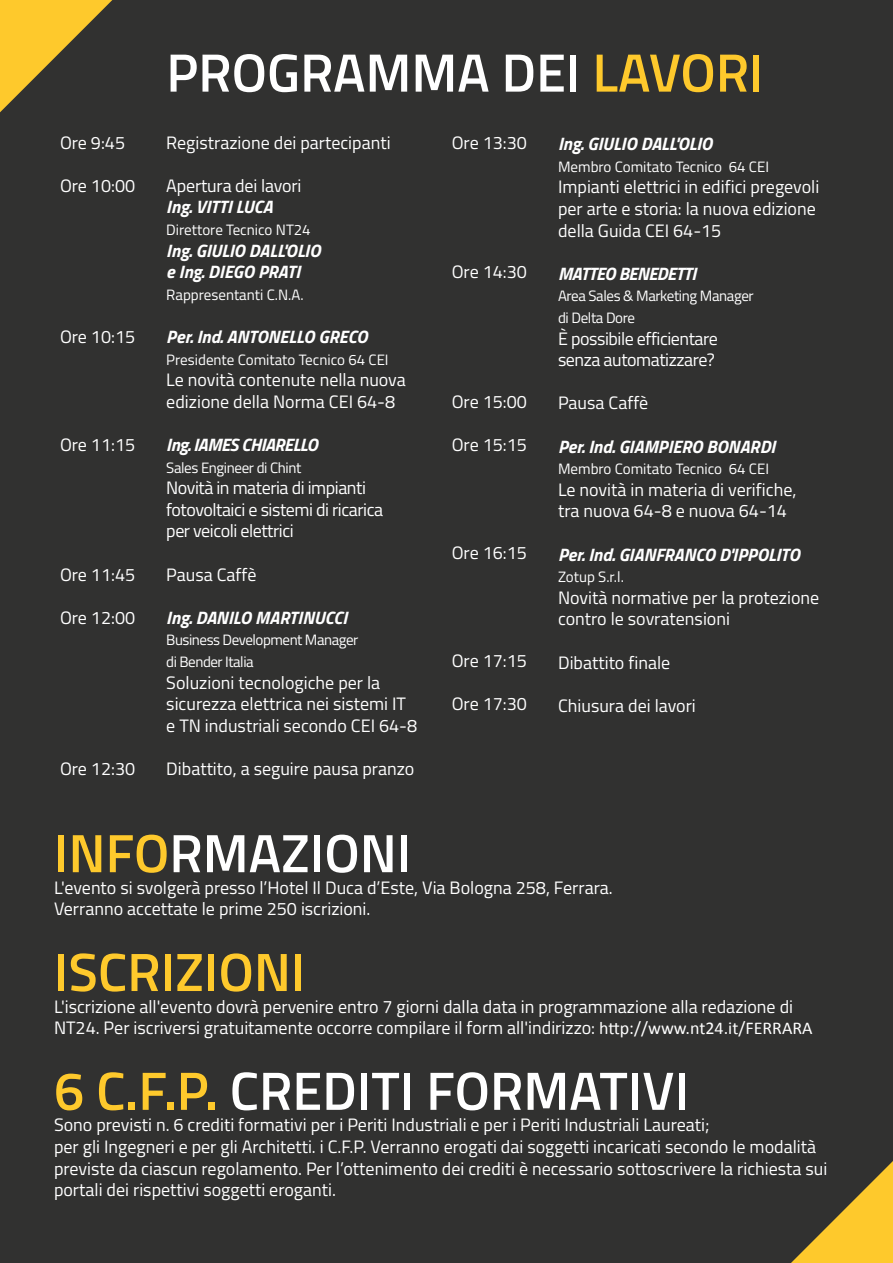
<style>
.page{position:relative;width:893px;height:1263px;background:#313130}
.page>*{position:absolute;margin:0;border:0;box-sizing:border-box;transform-origin:0 0}
.t1{font:600 54px "Titillium Web";color:#fff}
.t2{font:600 54px "Titillium Web";color:#fec92c}
.t3{font:18px/21.6px "Titillium Web";color:#fff}
.t4{font:italic 700 18px/21.6px "Titillium Web";color:#fff}
.t5{font:18px/21.6px "Titillium Web";letter-spacing:-.025em;color:#fff}
.t6{font:italic 700 18px "Titillium Web";letter-spacing:-.025em;color:#fff}
.t7{font:15px/21.6px "Titillium Web";letter-spacing:-.01em;color:#fff}
.t8{font:15px "Titillium Web";letter-spacing:-.03em;color:#fff}
.s1{color:#fec92c}
.s2{font-family:"Calibri"}
</style>
<div class="page">
<svg style="left:0;top:0;width:112px;height:112px"></svg>
<svg style="left:791px;top:1161px;width:102px;height:102px"></svg>
<p class="t3" style="left:60px;top:131px;width:67px">Ore 9:45</p>
<p class="t3" style="left:60px;top:174px;width:77px">Ore 10:00</p>
<p class="t3" style="left:60px;top:325px;width:77px">Ore 10:15</p>
<p class="t3" style="left:60px;top:433px;width:77px">Ore 11:15</p>
<p class="t3" style="left:60px;top:563px;width:77px">Ore 11:45</p>
<p class="t3" style="left:60px;top:606px;width:77px">Ore 12:00</p>
<p class="t3" style="left:60px;top:757px;width:77px">Ore 12:30</p>
<p class="t1" style="left:166px;top:32px;width:599px">PROGRAMMA DEI <span class="s1">LAVORI</span></p>
<p class="t3" style="left:166px;top:131px;width:226px">Registrazione dei partecipanti</p>
<p class="t3" style="left:166px;top:174px;width:137px">Apertura dei lavori</p>
<p class="t4" style="left:166px;top:195px;width:108px">Ing. VITTI LUCA</p>
<p class="t7" style="left:166px;top:218px;width:146px">Direttore Tecnico NT24</p>
<p class="t4" style="left:166px;top:238px;width:156px">Ing. GIULIO DALL'OLIO e Ing. DIEGO PRATI</p>
<p class="t7" style="left:166px;top:283px;width:139px">Rappresentanti C.N.A.</p>
<p class="t4" style="left:166px;top:325px;width:203px">Per. Ind. ANTONELLO GRECO</p>
<p class="t7" style="left:166px;top:348px;width:224px">Presidente Comitato Tecnico 64 CEI</p>
<p class="t3" style="left:166px;top:368px;width:241px">Le novità contenute nella nuova edizione della Norma CEI 64-8</p>
<p class="t6" style="left:166px;top:431px;width:153px">Ing. IAMES CHIARELLO</p>
<p class="t7" style="left:166px;top:456px;width:137px">Sales Engineer di Chint</p>
<p class="t5" style="left:166px;top:476px;width:218px">Novità in materia di impianti fotovoltaici e sistemi di ricarica per veicoli elettrici</p>
<p class="t3" style="left:166px;top:563px;width:92px">Pausa Caffè</p>
<p class="t4" style="left:166px;top:605px;width:182px">Ing. DANILO MARTINUCCI</p>
<p class="t8" style="left:166px;top:629px;width:194px">Business Development Manager</p>
<p class="t8" style="left:166px;top:651px;width:89px">di Bender Italia</p>
<p class="t3" style="left:166px;top:671px;width:252px">Soluzioni tecnologiche per la sicurezza elettrica nei sistemi IT e TN industriali secondo CEI 64-8</p>
<p class="t3" style="left:166px;top:757px;width:250px">Dibattito, a seguire pausa pranzo</p>
<p class="t3" style="left:452px;top:131px;width:77px">Ore 13:30</p>
<p class="t3" style="left:452px;top:260px;width:77px">Ore 14:30</p>
<p class="t3" style="left:452px;top:390px;width:77px">Ore 15:00</p>
<p class="t3" style="left:452px;top:433px;width:77px">Ore 15:15</p>
<p class="t3" style="left:452px;top:541px;width:77px">Ore 16:15</p>
<p class="t3" style="left:452px;top:649px;width:77px">Ore 17:15</p>
<p class="t3" style="left:452px;top:692px;width:77px">Ore 17:30</p>
<p class="t4" style="left:558px;top:132px;width:156px">Ing. GIULIO DALL'OLIO</p>
<p class="t7" style="left:558px;top:155px;width:213px">Membro Comitato Tecnico 64 CEI</p>
<p class="t3" style="left:558px;top:175px;width:263px">Impianti elettrici in edifici pregevoli per arte e storia: la nuova edizione della Guida CEI 64-15</p>
<p class="t6" style="left:558px;top:259px;width:140px">MATTEO BENEDETTI</p>
<p class="t7" style="left:558px;top:285px;width:197px">Area Sales &amp; Marketing Manager di Delta Dore</p>
<p class="t5" style="left:558px;top:327px;width:161px">È possibile efficientare senza automatizzare?</p>
<p class="t3" style="left:558px;top:391px;width:92px">Pausa Caffè</p>
<p class="t4" style="left:558px;top:434px;width:219px">Per. Ind. GIAMPIERO BONARDI</p>
<p class="t7" style="left:558px;top:457px;width:213px">Membro Comitato Tecnico 64 CEI</p>
<p class="t3" style="left:558px;top:478px;width:240px">Le novità in materia di verifiche,</p>
<p class="t3" style="left:558px;top:499px;width:230px">tra nuova 64-8 e nuova 64-14</p>
<p class="t4" style="left:558px;top:542px;width:243px">Per. Ind. GIANFRANCO D'IPPOLITO</p>
<p class="t7" style="left:558px;top:565px;width:67px">Zotup S.r.l.</p>
<p class="t3" style="left:558px;top:586px;width:263px">Novità normative per la protezione contro le sovratensioni</p>
<p class="t3" style="left:558px;top:651px;width:114px">Dibattito finale</p>
<p class="t3" style="left:558px;top:694px;width:139px">Chiusura dei lavori</p>
<p class="t1" style="left:54px;top:813px;width:359px"><span class="s1">INFO</span>RMAZIONI</p>
<p class="t3" style="left:54px;top:876px;width:560px">L'evento si svolgerà presso l’Hotel Il Duca d’Este, Via Bologna 258, Ferrara.</p>
<p class="t3" style="left:54px;top:897px;width:318px">Verranno accettate le prime 250 iscrizioni.</p>
<p class="t2" style="left:54px;top:931px;width:253px">ISCRIZIONI</p>
<p class="t3" style="left:54px;top:995px;width:760px">L'iscrizione all'evento dovrà pervenire entro 7 giorni dalla data in programmazione alla redazione di<br>NT24. Per iscriversi gratuitamente occorre compilare il form all'indirizzo: <span class="s2">http://www.nt24.it/FERRARA</span></p>
<p class="t1" style="left:54px;top:1050px;width:636px"><span class="s1">6 C.F.P.</span> CREDITI FORMATIVI</p>
<p class="t3" style="left:54px;top:1113px;width:775px">Sono previsti n. 6 crediti formativi per i Periti Industriali e per i Periti Industriali Laureati;<br>per gli Ingegneri e per gli Architetti. i C.F.P. Verranno erogati dai soggetti incaricati secondo le modalità previste da ciascun regolamento. Per l’ottenimento dei crediti è necessario sottoscrivere la richiesta sui portali dei rispettivi soggetti eroganti.</p>
</div>
